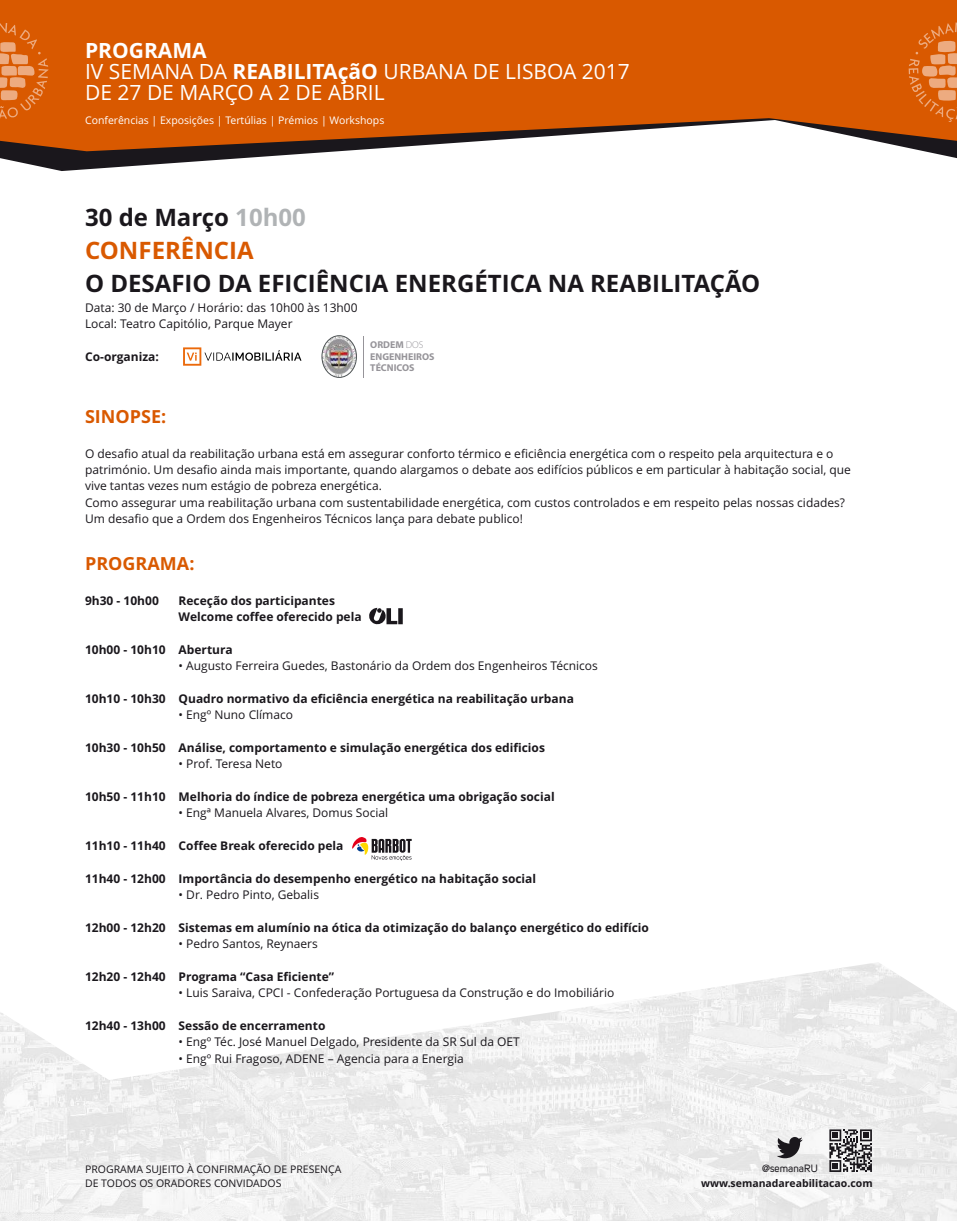
<style>
.page{position:relative;width:957px;height:1221px;background:#fff}
.page>*{position:absolute;margin:0;border:0;box-sizing:border-box;transform-origin:0 0}
.t1{font:700 24px "Open Sans";color:#1a171c}
.t2{font:700 24px "Open Sans";color:#d95900}
.t3{font:21px/21px "Open Sans";color:#fff}
.t4{font:700 18px "Open Sans";color:#d95900}
.t5{font:12px/16.4px "Open Sans";color:#1a171c}
.t6{font:700 12px/16.4px "Open Sans";color:#1a171c}
.t7{font:10.5px/14.2px "Open Sans";color:#1a171c}
.t8{font:10.5px "Open Sans";color:#fff}
.t9{font:700 10.5px "Open Sans";color:#1a171c}
.t10{font:10.5px "Uni Sans Regular";color:#1a171c}
.t11{font:700 9.9px/11.4px "Myriad Pro";color:#969499}
.s1{font-weight:700}
.s2{color:#b0b3b5}
.s3{font-weight:300}
</style>
<div class="page">
<img style="left:0;top:963px;width:957px;height:257px">
<svg style="left:0;top:151px;width:957px;height:20px"></svg>
<svg style="left:0;top:0;width:957px;height:151px;background:#d26012"></svg>
<svg style="left:0;top:22px;width:48px;height:100px;background:#de7126"></svg>
<svg style="left:908px;top:22px;width:49px;height:100px;background:#df7227"></svg>
<svg style="left:829px;top:1129px;width:43px;height:42px"></svg>
<svg style="left:776px;top:1136px;width:27px;height:22px"></svg>
<svg style="left:183px;top:347px;width:118px;height:18px"></svg>
<svg style="left:352px;top:837px;width:60px;height:23px"></svg>
<svg style="left:369px;top:607px;width:34px;height:18px"></svg>
<img style="left:322px;top:336px;width:34px;height:41px;border-radius:50%">
<div style="left:322px;top:335px;width:34px;height:42px;border:1px solid #4d5254;border-radius:50%"></div>
<hr style="left:363px;top:336px;width:1px;height:41px;background:#969499">
<h2 class="t3" style="left:85px;top:42px;width:546px"><span class="s1">PROGRAMA<br></span>IV SEMANA DA <span class="s1">REABILITAçãO</span> URBANA DE LISBOA 2017<br>DE 27 DE MARÇO A 2 DE ABRIL</h2>
<p class="t8" style="left:85px;top:116px;width:301px">Conferências | Exposições | Tertúlias | Prémios | Workshops</p>
<h1 class="t1" style="left:85px;top:208px;width:222px">30 de Março <span class="s2">10h00</span></h1>
<h1 class="t1" style="left:85px;top:273px;width:677px">O DESAFIO DA EFICIÊNCIA ENERGÉTICA NA REABILITAÇÃO</h1>
<p class="t5" style="left:85px;top:300px;width:274px">Data: 30 de Março / Horário: das 10h00 às 13h00<br>Local: Teatro Capitólio, Parque Mayer</p>
<p class="t6" style="left:85px;top:349px;width:75px">Co-organiza:</p>
<h1 class="t2" style="left:85px;top:241px;width:170px">CONFERÊNCIA</h1>
<p class="t11" style="left:370px;top:340px;width:66px">ORDEM <span class="s3">DOS<br></span>ENGENHEIROS<br>TÉCNICOS</p>
<h3 class="t4" style="left:85px;top:409px;width:83px">SINOPSE:</h3>
<p class="t5" style="left:85px;top:446px;width:767px">O desafio atual da reabilitação urbana está em assegurar conforto térmico e eficiência energética com o respeito pela arquitectura e o património. Um desafio ainda mais importante, quando alargamos o debate aos edifícios públicos e em particular à habitação social, que vive tantas vezes num estágio de pobreza energética.<br>Como assegurar uma reabilitação urbana com sustentabilidade energética, com custos controlados e em respeito pelas nossas cidades?<br>Um desafio que a Ordem dos Engenheiros Técnicos lança para debate publico!</p>
<h3 class="t4" style="left:85px;top:556px;width:111px">PROGRAMA:</h3>
<p class="t6" style="left:85px;top:593px;width:75px">9h30 - 10h00</p>
<p class="t6" style="left:179px;top:593px;width:184px">Receção dos participantes<br>Welcome coffee oferecido pela</p>
<p class="t6" style="left:85px;top:642px;width:149px">10h00 - 10h10 Abertura</p>
<p class="t5" style="left:179px;top:658px;width:421px">• Augusto Ferreira Guedes, Bastonário da Ordem dos Engenheiros Técnicos</p>
<p class="t6" style="left:85px;top:691px;width:490px">10h10 - 10h30 Quadro normativo da eficiência energética na reabilitação urbana</p>
<p class="t5" style="left:179px;top:707px;width:116px">• Engº Nuno Clímaco</p>
<p class="t6" style="left:85px;top:740px;width:461px">10h30 - 10h50 Análise, comportamento e simulação energética dos edificios</p>
<p class="t5" style="left:179px;top:756px;width:105px">• Prof. Teresa Neto</p>
<p class="t6" style="left:85px;top:789px;width:471px">10h50 - 11h10 Melhoria do índice de pobreza energética uma obrigação social</p>
<p class="t5" style="left:179px;top:805px;width:211px">• Engª Manuela Alvares, Domus Social</p>
<p class="t6" style="left:85px;top:838px;width:260px">11h10 - 11h40 Coffee Break oferecido pela</p>
<p class="t6" style="left:85px;top:871px;width:453px">11h40 - 12h00 Importância do desempenho energético na habitação social</p>
<p class="t5" style="left:179px;top:887px;width:142px">• Dr. Pedro Pinto, Gebalis</p>
<p class="t6" style="left:85px;top:920px;width:565px">12h00 - 12h20 Sistemas em alumínio na ótica da otimização do balanço energético do edifício</p>
<p class="t5" style="left:179px;top:936px;width:141px">• Pedro Santos, Reynaers</p>
<p class="t6" style="left:85px;top:969px;width:251px">12h20 - 12h40 Programa “Casa Eficiente”</p>
<p class="t5" style="left:179px;top:985px;width:437px">• Luis Saraiva, CPCI - Confederação Portuguesa da Construção e do Imobiliário</p>
<p class="t6" style="left:85px;top:1018px;width:242px">12h40 - 13h00 Sessão de encerramento</p>
<p class="t5" style="left:179px;top:1034px;width:343px">• Engº Téc. José Manuel Delgado, Presidente da SR Sul da OET</p>
<p class="t5" style="left:179px;top:1051px;width:287px">• Engº Rui Fragoso, ADENE – Agencia para a Energia</p>
<p class="t7" style="left:85px;top:1162px;width:258px">PROGRAMA SUJEITO À CONFIRMAÇÃO DE PRESENÇA<br>DE TODOS OS ORADORES CONVIDADOS</p>
<p class="t10" style="left:762px;top:1163px;width:57px">@semanaRU</p>
<p class="t9" style="left:701px;top:1178px;width:173px">www.semanadareabilitacao.com</p>
</div>
